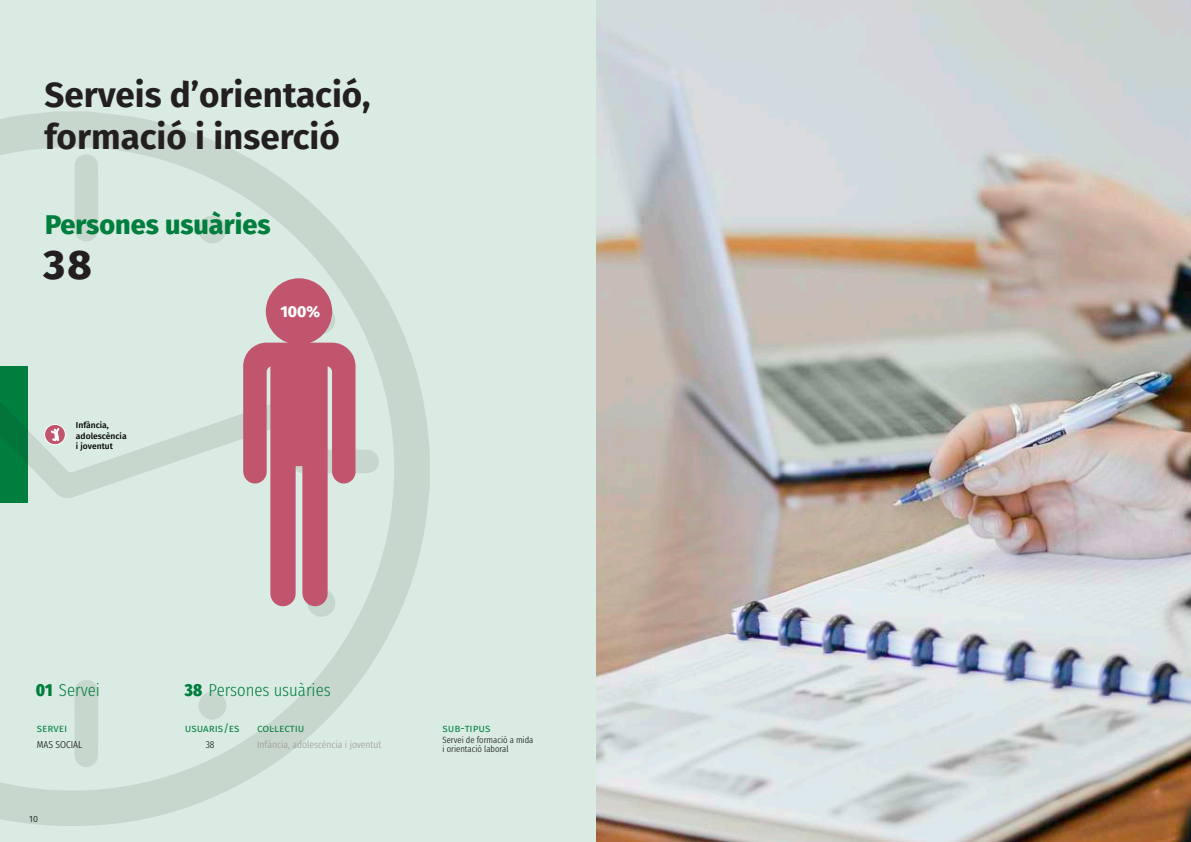
<style>
.page{position:relative;width:1191px;height:842px;background:#fff}
.page>*{position:absolute;margin:0;border:0;box-sizing:border-box;transform-origin:0 0}
.t1{font:800 41.1px "Fira Sans";color:#231f20}
.t2{font:700 35px/42px "Fira Sans";color:#231f20}
.t3{font:800 27px "Fira Sans";color:#007e3d}
.t4{font:300 17.3px "Fira Sans Condensed";color:#007e3d}
.t5{font:800 15.8px "Fira Sans";color:#fff}
.t6{font:11px "Fira Sans";color:#007e3d}
.t7{font:300 10px "Fira Sans Condensed";color:#999190}
.t8{font:300 10px "Fira Sans Condensed";color:#000}
.t9{font:300 9px/9px "Fira Sans Condensed";color:#000}
.t10{font:9px "Fira Sans";color:#231f20}
.t11{font:500 8.5px/10.3px "Fira Sans";color:#000}
.s1{font-weight:800}
</style>
<div class="page">
<div style="left:0;top:0;width:596px;height:842px;background:#d9ebe2"></div>
<svg style="left:0;top:111px;width:430px;height:715px"></svg>
<svg style="left:0;top:310px;width:286px;height:190px"></svg>
<svg style="left:74px;top:680px;width:24px;height:87px;background:#c8d8cf"></svg>
<svg style="left:74px;top:153px;width:24px;height:89px;background:#c8d8cf"></svg>
<svg style="left:307px;top:306px;width:28px;height:28px"></svg>
<div style="left:307px;top:589px;width:28px;height:28px;background:#c7d7ce;border-radius:50%"></div>
<div style="left:198px;top:215px;width:28px;height:28px;background:#c7d7ce;border-radius:50%"></div>
<div style="left:198px;top:692px;width:28px;height:28px;background:#c7d7ce;border-radius:50%"></div>
<div style="left:45px;top:424px;width:20px;height:21px;background:#c1556e;border-radius:50%"></div>
<div style="left:44px;top:424px;width:22px;height:21px;border:1px solid #fff;border-radius:50%"></div>
<svg style="left:51px;top:428px;width:8px;height:13px"></svg>
<img style="left:596px;top:0;width:595px;height:842px">
<div style="left:266px;top:278px;width:66px;height:67px;background:#c1556e;border-radius:50%"></div>
<svg style="left:243px;top:343px;width:137px;height:264px"></svg>
<h2 class="t2" style="left:44px;top:71px;width:327px">Serveis d’orientació, formació i inserció</h2>
<h3 class="t3" style="left:45px;top:201px;width:227px">Persones usuàries</h3>
<h1 class="t1" style="left:44px;top:229px;width:50px">38</h1>
<p class="t11" style="left:76px;top:420px;width:52px">Infància, adolescència i joventut</p>
<h3 class="t5" style="left:280px;top:298px;width:41px">100%</h3>
<h3 class="t4" style="left:36px;top:674px;width:66px"><span class="s1">01</span> Servei</h3>
<h3 class="t4" style="left:185px;top:674px;width:147px"><span class="s1">38</span> Persones usuàries</h3>
<p class="t6" style="left:37px;top:719px;width:32px">servei</p>
<p class="t6" style="left:185px;top:719px;width:56px">usuaris/es</p>
<p class="t6" style="left:257px;top:719px;width:49px">col·lectiu</p>
<p class="t6" style="left:442px;top:719px;width:50px">sub-tipus</p>
<p class="t8" style="left:37px;top:735px;width:47px">MAS SOCIAL</p>
<p class="t8" style="left:206px;top:735px;width:10px">38</p>
<p class="t7" style="left:257px;top:735px;width:126px">Infància, adolescència i joventut</p>
<p class="t9" style="left:442px;top:734px;width:92px">Servei de formació a mida i orientació laboral</p>
<p class="t10" style="left:29px;top:812px;width:10px">10</p>
</div>
